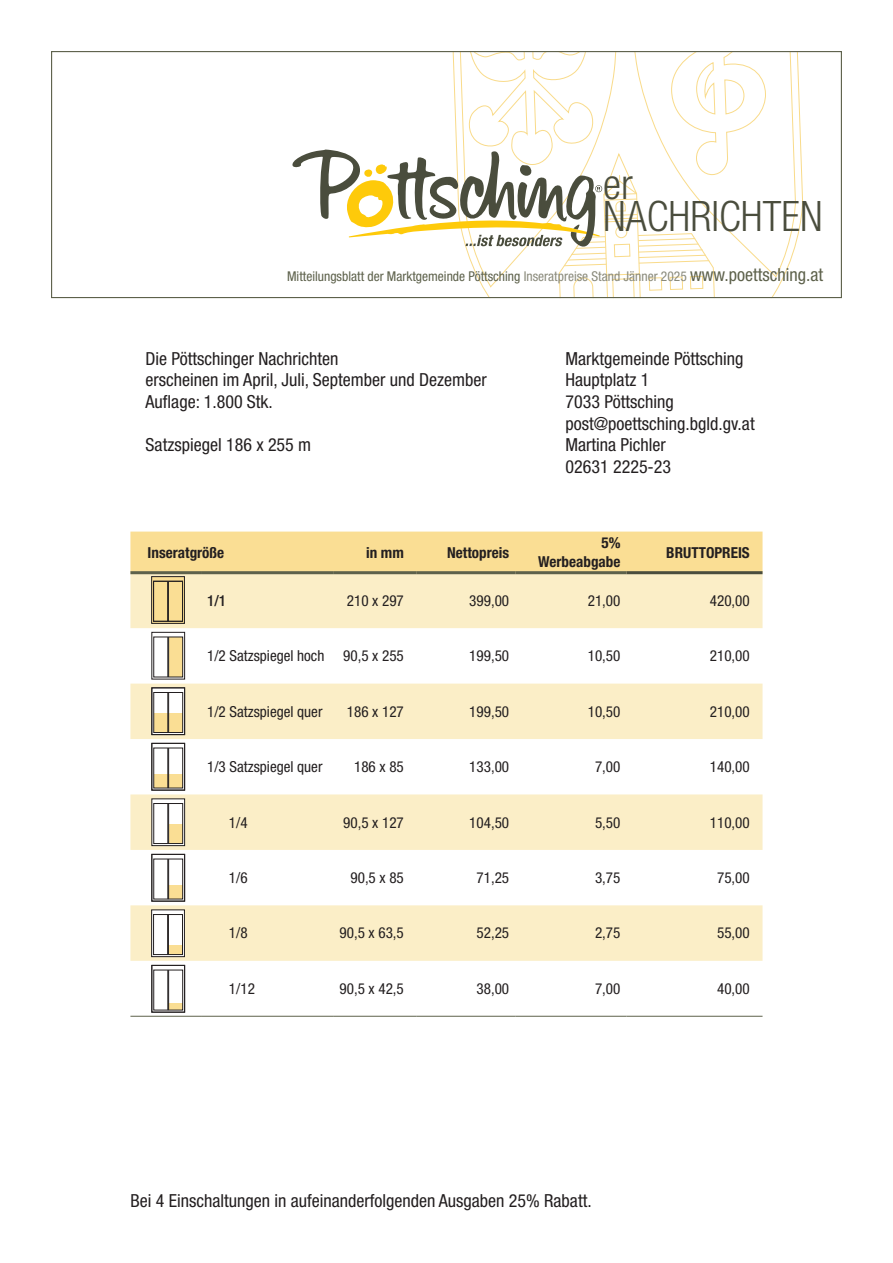
<style>
.page{position:relative;width:893px;height:1263px;background:#fff}
.page>*{position:absolute;margin:0;border:0;box-sizing:border-box;transform-origin:0 0}
.t1{font:300 condensed 42px "Helvetica Neue LT Pro";color:#4a4d3d}
.t2{font:condensed 18px "Helvetica Neue LT Pro";color:#231f20}
.t3{font:condensed 15.15px "Helvetica Neue LT Pro";color:#231f20}
.t4{font:700 condensed 15.15px "Helvetica Neue LT Pro";color:#231f20}
.t5{font:500 condensed 15.15px "Helvetica Neue LT Pro";color:#231f20}
.t6{font:condensed 13.5px "Helvetica Neue LT Pro";color:#5d614b}
.s1{color:#8a8a7b}
.s2{font-size:18px}
</style>
<div class="page">
<svg style="left:292px;top:53px;width:504px;height:243px"></svg>
<div style="left:51px;top:51px;width:791px;height:247px;border:1px solid #5d614b"></div>
<div style="left:130px;top:532px;width:632px;height:39px;background:#fade94"></div>
<svg style="left:130px;top:574px;width:632px;height:387px;fill:#fbeec7"></svg>
<hr style="left:130px;top:571px;width:71px;height:3px;background:#5d614b">
<hr style="left:201px;top:571px;width:132px;height:3px;background:#5d614b">
<hr style="left:333px;top:571px;width:84px;height:3px;background:#5d614b">
<hr style="left:417px;top:571px;width:98px;height:3px;background:#5d614b">
<hr style="left:515px;top:571px;width:111px;height:3px;background:#5d614b">
<hr style="left:130px;top:1016px;width:71px;height:1px;background:#5d614b">
<hr style="left:201px;top:1016px;width:132px;height:1px;background:#5d614b">
<hr style="left:333px;top:1016px;width:84px;height:1px;background:#5d614b">
<hr style="left:417px;top:1016px;width:98px;height:1px;background:#5d614b">
<hr style="left:515px;top:1016px;width:111px;height:1px;background:#5d614b">
<hr style="left:626px;top:1016px;width:136px;height:1px;background:#5d614b">
<hr style="left:626px;top:571px;width:136px;height:3px;background:#4a4d3d">
<div style="left:169px;top:637px;width:14px;height:40px;background:#fade94"></div>
<div style="left:152px;top:632px;width:33px;height:47px;border:1px solid #231f20"></div>
<div style="left:154px;top:637px;width:29px;height:40px;border:1px solid #231f20"></div>
<hr style="left:168px;top:637px;width:1px;height:40px;background:#231f20">
<div style="left:152px;top:688px;width:33px;height:47px;background:#fff"></div>
<div style="left:154px;top:713px;width:29px;height:19px;background:#fade94"></div>
<div style="left:152px;top:688px;width:33px;height:47px;border:1px solid #231f20"></div>
<div style="left:154px;top:692px;width:29px;height:41px;border:1px solid #231f20"></div>
<hr style="left:168px;top:692px;width:1px;height:40px;background:#231f20">
<div style="left:152px;top:577px;width:32px;height:46px;background:#fade94"></div>
<div style="left:151px;top:576px;width:34px;height:47px;border:1px solid #231f20"></div>
<hr style="left:167px;top:581px;width:1px;height:40px;background:#231f20">
<hr style="left:168px;top:581px;width:1px;height:40px;background:#231f20">
<div style="left:153px;top:581px;width:30px;height:40px;border:1px solid #231f20"></div>
<div style="left:152px;top:743px;width:33px;height:47px;background:#fff"></div>
<div style="left:154px;top:775px;width:29px;height:13px;background:#fade94"></div>
<div style="left:152px;top:743px;width:33px;height:47px;border:1px solid #231f20"></div>
<div style="left:154px;top:748px;width:29px;height:40px;border:1px solid #231f20"></div>
<hr style="left:168px;top:748px;width:1px;height:40px;background:#231f20">
<div style="left:152px;top:799px;width:33px;height:47px;background:#fff"></div>
<div style="left:169px;top:824px;width:14px;height:19px;background:#fade94"></div>
<div style="left:152px;top:799px;width:33px;height:47px;border:1px solid #231f20"></div>
<div style="left:154px;top:803px;width:29px;height:41px;border:1px solid #231f20"></div>
<hr style="left:168px;top:803px;width:1px;height:40px;background:#231f20">
<div style="left:152px;top:854px;width:33px;height:47px;background:#fff"></div>
<div style="left:169px;top:886px;width:14px;height:13px;background:#fade94"></div>
<div style="left:152px;top:854px;width:33px;height:47px;border:1px solid #231f20"></div>
<div style="left:154px;top:859px;width:29px;height:40px;border:1px solid #231f20"></div>
<hr style="left:168px;top:859px;width:1px;height:40px;background:#231f20">
<div style="left:152px;top:910px;width:32px;height:47px;background:#fff"></div>
<div style="left:168px;top:944px;width:14px;height:10px;background:#fade94"></div>
<div style="left:151px;top:910px;width:34px;height:47px;border:1px solid #231f20"></div>
<div style="left:153px;top:914px;width:30px;height:41px;border:1px solid #231f20"></div>
<hr style="left:167px;top:914px;width:1px;height:40px;background:#231f20">
<hr style="left:168px;top:914px;width:1px;height:40px;background:#231f20">
<div style="left:169px;top:1003px;width:14px;height:7px;background:#fade94"></div>
<div style="left:152px;top:965px;width:33px;height:47px;border:1px solid #231f20"></div>
<div style="left:154px;top:970px;width:29px;height:40px;border:1px solid #231f20"></div>
<hr style="left:168px;top:970px;width:1px;height:40px;background:#231f20">
<p class="t1" style="left:603px;top:160px;width:31px">er</p>
<p class="t1" style="left:603px;top:192px;width:221px">NACHRICHTEN</p>
<p class="t6" style="left:287px;top:269px;width:538px">Mitteilungsblatt der Marktgemeinde Pöttsching <span class="s1">Inseratpreise Stand Jänner 2025</span> <span class="s2">www.poettsching.at</span></p>
<p class="t2" style="left:146px;top:348px;width:194px">Die Pöttschinger Nachrichten</p>
<p class="t2" style="left:146px;top:370px;width:343px">erscheinen im April, Juli, September und Dezember</p>
<p class="t2" style="left:146px;top:391px;width:129px">Auflage: 1.800 Stk.</p>
<p class="t2" style="left:146px;top:434px;width:167px">Satzspiegel 186 x 255 m</p>
<p class="t4" style="left:148px;top:543px;width:78px">Inseratgröße</p>
<p class="t4" style="left:366px;top:543px;width:39px">in mm</p>
<p class="t4" style="left:447px;top:543px;width:63px">Nettopreis</p>
<p class="t2" style="left:566px;top:348px;width:179px">Marktgemeinde Pöttsching</p>
<p class="t2" style="left:566px;top:370px;width:85px">Hauptplatz 1</p>
<p class="t2" style="left:566px;top:391px;width:110px">7033 Pöttsching</p>
<p class="t2" style="left:566px;top:413px;width:191px">post@poettsching.bgld.gv.at</p>
<p class="t2" style="left:566px;top:434px;width:102px">Martina Pichler</p>
<p class="t2" style="left:566px;top:456px;width:107px">02631 2225-23</p>
<p class="t4" style="left:601px;top:534px;width:21px">5%</p>
<p class="t4" style="left:538px;top:552px;width:84px">Werbeabgabe</p>
<p class="t4" style="left:666px;top:543px;width:85px">BRUTTOPREIS</p>
<p class="t5" style="left:207px;top:591px;width:21px">1/1</p>
<p class="t3" style="left:347px;top:592px;width:59px">210 x 297</p>
<p class="t3" style="left:469px;top:592px;width:41px">399,00</p>
<p class="t3" style="left:588px;top:592px;width:34px">21,00</p>
<p class="t3" style="left:710px;top:592px;width:41px">420,00</p>
<p class="t3" style="left:207px;top:647px;width:119px">1/2 Satzspiegel hoch</p>
<p class="t3" style="left:343px;top:647px;width:62px">90,5 x 255</p>
<p class="t3" style="left:469px;top:647px;width:41px">199,50</p>
<p class="t3" style="left:588px;top:647px;width:34px">10,50</p>
<p class="t3" style="left:710px;top:647px;width:41px">210,00</p>
<p class="t3" style="left:207px;top:703px;width:117px">1/2 Satzspiegel quer</p>
<p class="t3" style="left:347px;top:703px;width:59px">186 x 127</p>
<p class="t3" style="left:469px;top:703px;width:41px">199,50</p>
<p class="t3" style="left:588px;top:703px;width:34px">10,50</p>
<p class="t3" style="left:710px;top:703px;width:41px">210,00</p>
<p class="t3" style="left:207px;top:758px;width:117px">1/3 Satzspiegel quer</p>
<p class="t3" style="left:354px;top:758px;width:51px">186 x 85</p>
<p class="t3" style="left:469px;top:758px;width:41px">133,00</p>
<p class="t3" style="left:595px;top:758px;width:27px">7,00</p>
<p class="t3" style="left:710px;top:758px;width:41px">140,00</p>
<p class="t3" style="left:229px;top:813px;width:20px">1/4</p>
<p class="t3" style="left:343px;top:813px;width:62px">90,5 x 127</p>
<p class="t3" style="left:469px;top:813px;width:41px">104,50</p>
<p class="t3" style="left:595px;top:813px;width:27px">5,50</p>
<p class="t3" style="left:710px;top:813px;width:41px">110,00</p>
<p class="t3" style="left:229px;top:869px;width:20px">1/6</p>
<p class="t3" style="left:350px;top:869px;width:55px">90,5 x 85</p>
<p class="t3" style="left:476px;top:869px;width:34px">71,25</p>
<p class="t3" style="left:595px;top:869px;width:27px">3,75</p>
<p class="t3" style="left:717px;top:869px;width:34px">75,00</p>
<p class="t3" style="left:229px;top:924px;width:20px">1/8</p>
<p class="t3" style="left:340px;top:924px;width:66px">90,5 x 63,5</p>
<p class="t3" style="left:476px;top:924px;width:34px">52,25</p>
<p class="t3" style="left:595px;top:924px;width:27px">2,75</p>
<p class="t3" style="left:717px;top:924px;width:34px">55,00</p>
<p class="t3" style="left:229px;top:980px;width:28px">1/12</p>
<p class="t3" style="left:340px;top:980px;width:66px">90,5 x 42,5</p>
<p class="t3" style="left:476px;top:980px;width:34px">38,00</p>
<p class="t3" style="left:595px;top:980px;width:27px">7,00</p>
<p class="t3" style="left:717px;top:980px;width:34px">40,00</p>
<p class="t2" style="left:130px;top:1190px;width:463px">Bei 4 Einschaltungen in aufeinanderfolgenden Ausgaben 25% Rabatt.</p>
</div>
